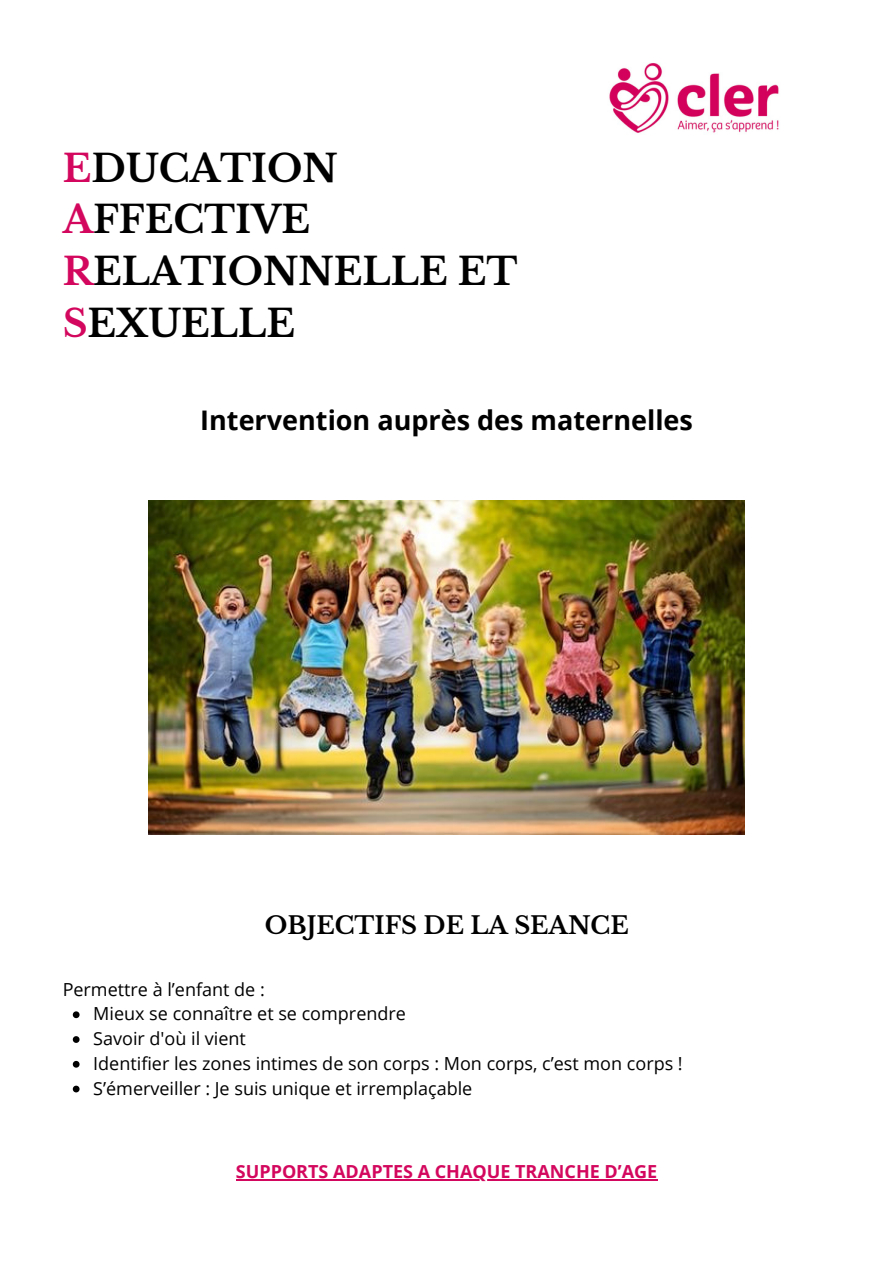
<style>
.page{position:relative;width:894px;height:1264px;background:#fff}
.page>*{position:absolute;margin:0;border:0;box-sizing:border-box;transform-origin:0 0}
.t1{font:700 37.5px/51.8px "Libre Baskerville";color:#000}
.t2{font:700 27px "Open Sans";color:#000}
.t3{font:700 24px "Libre Baskerville";color:#000}
.t4{font:18px "Open Sans";color:#000}
.t5{font:700 18px "Open Sans";color:#d3075d}
.s1{color:#d3075d}
</style>
<div class="page">
<img style="left:609px;top:63px;width:170px;height:70px">
<img style="left:149px;top:500px;width:595px;height:334px">
<svg style="left:73px;top:1011px;width:6px;height:7px"></svg>
<svg style="left:73px;top:1036px;width:6px;height:6px"></svg>
<svg style="left:73px;top:1060px;width:6px;height:7px"></svg>
<svg style="left:73px;top:1085px;width:6px;height:7px"></svg>
<hr style="left:236px;top:1179px;width:421px;height:1px;background:#d3075d">
<h1 class="t1" style="left:63px;top:143px;width:456px"><span class="s1">E</span>DUCATION<br><span class="s1">A</span>FFECTIVE<br><span class="s1">R</span>ELATIONNELLE ET<br><span class="s1">S</span>EXUELLE</h1>
<h2 class="t2" style="left:200px;top:401px;width:494px">Intervention auprès des maternelles</h2>
<h3 class="t3" style="left:265px;top:910px;width:365px">OBJECTIFS DE LA SEANCE</h3>
<p class="t4" style="left:63px;top:976px;width:204px">Permettre à l’enfant de :</p>
<p class="t4" style="left:93px;top:1001px;width:314px">Mieux se connaître et se comprendre</p>
<p class="t4" style="left:93px;top:1025px;width:154px">Savoir d'où il vient</p>
<p class="t4" style="left:93px;top:1050px;width:591px">Identifier les zones intimes de son corps : Mon corps, c’est mon corps !</p>
<p class="t4" style="left:93px;top:1075px;width:380px">S’émerveiller : Je suis unique et irremplaçable</p>
<h4 class="t5" style="left:236px;top:1158px;width:423px">SUPPORTS ADAPTES A CHAQUE TRANCHE D’AGE</h4>
</div>
